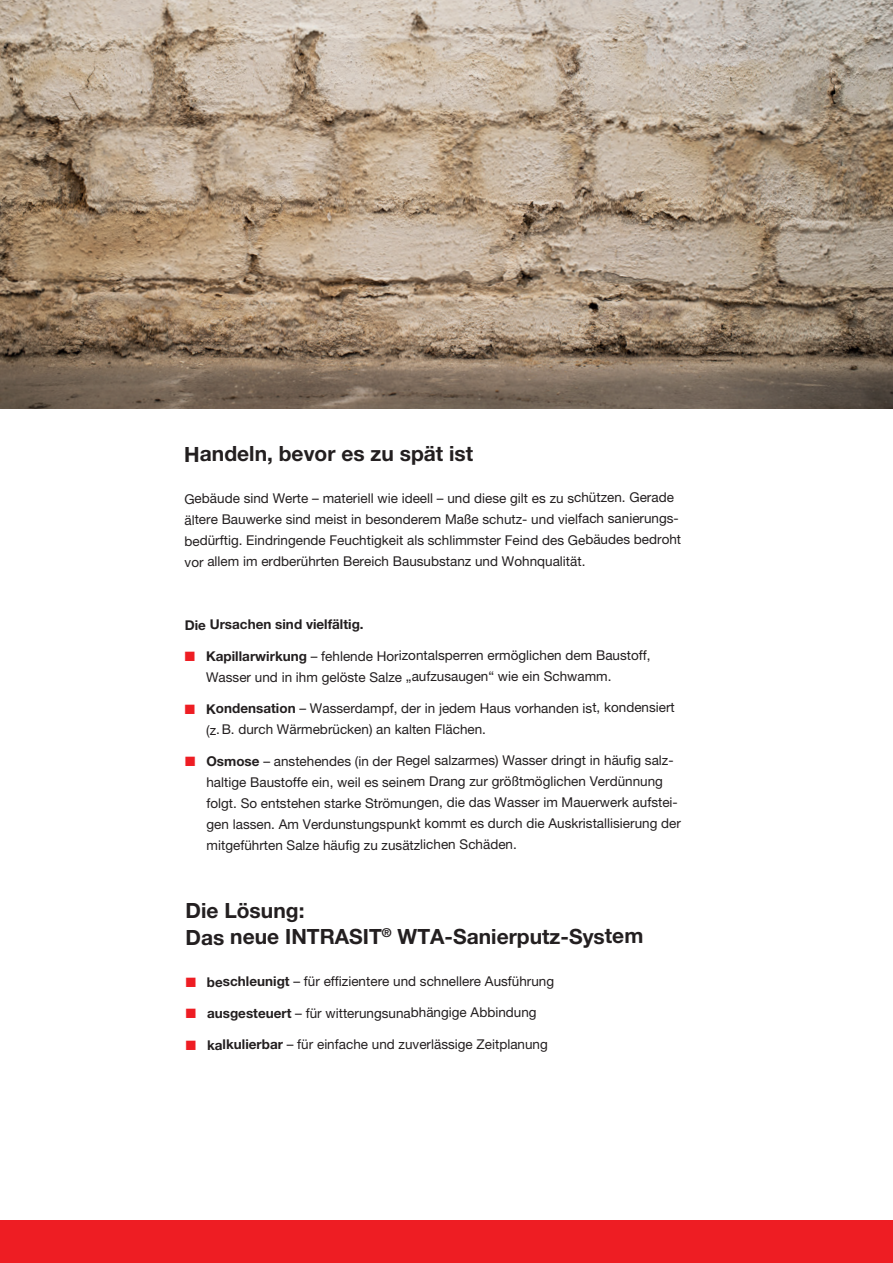
<style>
.page{position:relative;width:893px;height:1263px;background:#fff}
.page>*{position:absolute;margin:0;border:0;box-sizing:border-box;transform-origin:0 0}
.t1{font:700 21px/25.8px "Helvetica Neue LT Pro";letter-spacing:-.005em;color:#231f20}
.t2{font:13.5px/21.1px "Helvetica Neue LT Pro";letter-spacing:-.005em;color:#231f20}
.t3{font:700 13.5px "Helvetica Neue LT Pro";letter-spacing:-.005em;color:#231f20}
.s1{color:#ee1d23}
.s2{font-weight:700}
</style>
<div class="page">
<div style="left:0;top:1220px;width:893px;height:43px;background:#ee1d23"></div>
<img style="left:0;top:0;width:893px;height:408px">
<h1 class="t1" style="left:184px;top:440px;width:290px">Handeln, bevor es zu spät ist</h1>
<p class="t2" style="left:184px;top:487px;width:498px">Gebäude sind Werte – materiell wie ideell – und diese gilt es zu schützen. Gerade ältere Bauwerke sind meist in besonderem Maße schutz- und vielfach sanierungs&shy;bedürftig. Eindringende Feuchtigkeit als schlimmster Feind des Gebäudes bedroht vor allem im erdberührten Bereich Bausubstanz und Wohnqualität.</p>
<p class="t3" style="left:185px;top:616px;width:180px">Die Ursachen sind vielfältig.</p>
<p class="t2" style="left:206px;top:645px;width:446px;text-indent:-21px"><span class="s1">■</span> <span class="s2">Kapillarwirkung</span> – fehlende Horizontalsperren ermöglichen dem Baustoff,<br>Wasser und in ihm gelöste Salze „aufzusaugen“ wie ein Schwamm.</p>
<p class="t2" style="left:206px;top:697px;width:470px;text-indent:-21px"><span class="s1">■</span> <span class="s2">Kondensation</span> – Wasserdampf, der in jedem Haus vorhanden ist, kondensiert (z.B. durch Wärmebrücken) an kalten Flächen.</p>
<p class="t2" style="left:206px;top:750px;width:476px;text-indent:-21px"><span class="s1">■</span> <span class="s2">Osmose</span> – anstehendes (in der Regel salzarmes) Wasser dringt in häufig salz&shy;haltige Baustoffe ein, weil es seinem Drang zur größtmöglichen Verdünnung folgt. So entstehen starke Strömungen, die das Wasser im Mauerwerk aufstei&shy;gen lassen. Am Verdunstungspunkt kommt es durch die Auskristallisierung der mitgeführten Salze häufig zu zusätzlichen Schäden.</p>
<h1 class="t1" style="left:185px;top:897px;width:459px">Die Lösung:<br>Das neue INTRASIT<sup>®</sup> WTA-Sanierputz-System</h1>
<p class="t2" style="left:186px;top:970px;width:370px"><span class="s1">■</span> <span class="s2">beschleunigt</span> – für effizientere und schnellere Ausführung</p>
<p class="t2" style="left:186px;top:1002px;width:352px"><span class="s1">■</span> <span class="s2">ausgesteuert</span> – für witterungsunabhängige Abbindung</p>
<p class="t2" style="left:186px;top:1033px;width:364px"><span class="s1">■</span> <span class="s2">kalkulierbar</span> – für einfache und zuverlässige Zeitplanung</p>
</div>
